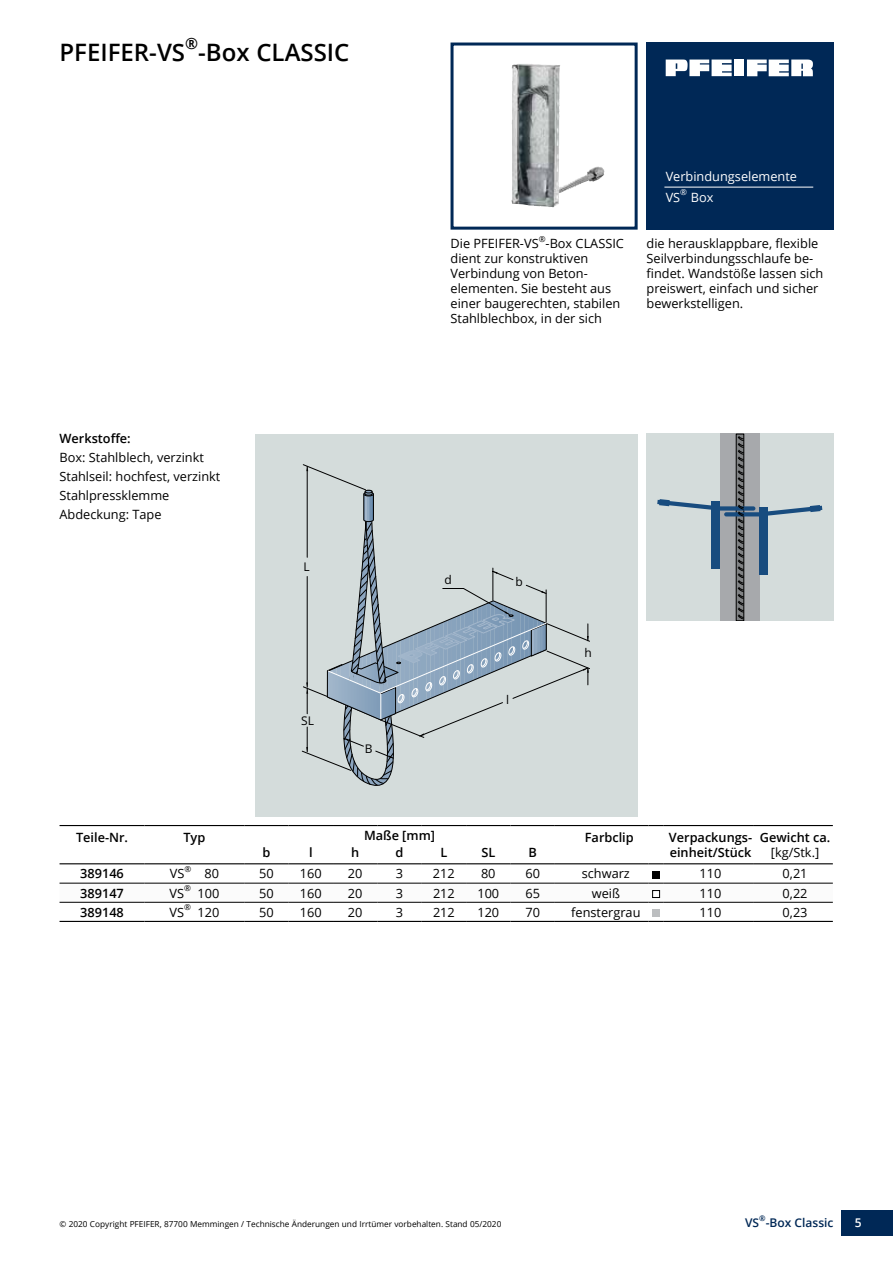
<style>
.page{position:relative;width:893px;height:1263px;background:#fff}
.page>*{position:absolute;margin:0;border:0;box-sizing:border-box;transform-origin:0 0}
.t1{font:600 24px "Open Sans";color:#000}
.t2{font:600 15.6px "Open Sans";color:#000}
.t3{font:12.75px/15px "Open Sans";color:#000}
.t4{font:600 12.75px/15.3px "Open Sans";color:#000}
.t5{font:12.75px/21px "Open Sans";color:#fff}
.t6{font:600 12px "Open Sans";color:#002856}
.t7{font:12px "Open Sans";color:#000}
.t8{font:600 12px "Open Sans";color:#fff}
.t9{font:8.25px "Open Sans";color:#000}
.t10{font:8.25px "Open Sans";color:#fff}
.t11{font:600 7.8px "Open Sans";color:#002856}
</style>
<div class="page">
<img style="left:511px;top:64px;width:94px;height:143px">
<div style="left:450px;top:43px;width:188px;height:187px;border:3px solid #002856"></div>
<div style="left:709px;top:434px;width:73px;height:187px;background:#a7a9ac"></div>
<div style="left:646px;top:434px;width:74px;height:187px;background:#d4dcdb"></div>
<div style="left:760px;top:434px;width:73px;height:187px;background:#d4dcdb"></div>
<div style="left:736px;top:434px;width:8px;height:187px;border:1px solid #000"></div>
<div style="left:717px;top:506px;width:38px;height:5px;background:#184c7f;border-radius:2px"></div>
<svg style="left:657px;top:499px;width:54px;height:11px"></svg>
<div style="left:711px;top:501px;width:9px;height:67px;background:#184c7f"></div>
<svg style="left:724px;top:512px;width:38px;height:4px"></svg>
<svg style="left:768px;top:505px;width:54px;height:11px"></svg>
<div style="left:760px;top:507px;width:8px;height:67px;background:#184c7f"></div>
<svg style="left:738px;top:436px;width:6px;height:183px"></svg>
<div style="left:255px;top:434px;width:383px;height:382px;background:#d4dcdb"></div>
<svg style="left:302px;top:464px;width:69px;height:298px"></svg>
<hr style="left:307px;top:466px;width:1px;height:91px;background:#000">
<hr style="left:307px;top:576px;width:1px;height:111px;background:#000">
<svg style="left:306px;top:682px;width:2px;height:32px"></svg>
<svg style="left:306px;top:727px;width:2px;height:25px"></svg>
<svg style="left:327px;top:490px;width:263px;height:296px"></svg>
<div style="left:842px;top:1210px;width:51px;height:25px;background:#002856"></div>
<div style="left:646px;top:43px;width:188px;height:187px;background:#002856"></div>
<hr style="left:664px;top:187px;width:149px;height:1px;background:#fff">
<svg style="left:666px;top:60px;width:66px;height:16px"></svg>
<div style="left:734px;top:60px;width:10px;height:16px;background:#fff"></div>
<svg style="left:747px;top:60px;width:66px;height:16px"></svg>
<hr style="left:60px;top:825px;width:85px;height:1px;background:#000">
<hr style="left:145px;top:825px;width:99px;height:1px;background:#000">
<hr style="left:244px;top:825px;width:45px;height:1px;background:#000">
<hr style="left:289px;top:825px;width:44px;height:1px;background:#000">
<hr style="left:333px;top:825px;width:44px;height:1px;background:#000">
<hr style="left:377px;top:825px;width:45px;height:1px;background:#000">
<hr style="left:422px;top:825px;width:44px;height:1px;background:#000">
<hr style="left:466px;top:825px;width:44px;height:1px;background:#000">
<hr style="left:510px;top:825px;width:45px;height:1px;background:#000">
<hr style="left:555px;top:825px;width:93px;height:1px;background:#000">
<svg style="left:648px;top:825px;width:16px;height:1px"></svg>
<hr style="left:664px;top:825px;width:89px;height:1px;background:#000">
<hr style="left:753px;top:825px;width:80px;height:1px;background:#000">
<svg style="left:60px;top:863px;width:773px;height:59px"></svg>
<hr style="left:664px;top:863px;width:89px;height:1px;background:#000">
<hr style="left:753px;top:863px;width:80px;height:1px;background:#000">
<div style="left:652px;top:871px;width:8px;height:7px;background:#000"></div>
<div style="left:653px;top:890px;width:7px;height:7px;background:#fff"></div>
<div style="left:652px;top:890px;width:8px;height:7px;border:1px solid #000"></div>
<div style="left:652px;top:909px;width:8px;height:8px;background:#bcbec0"></div>
<p class="t2" style="left:185px;top:33px;width:14px">®</p>
<h1 class="t1" style="left:60px;top:36px;width:127px">PFEIFER-VS</h1>
<h1 class="t1" style="left:198px;top:36px;width:153px">-Box CLASSIC</h1>
<p class="t4" style="left:60px;top:431px;width:73px">Werkstoffe:</p>
<p class="t3" style="left:60px;top:448px;width:162px;line-height:18.9px">Box: Stahlblech, verzinkt<br>Stahlseil: hochfest, verzinkt<br>Stahlpressklemme<br>Abdeckung: Tape</p>
<p class="t7" style="left:303px;top:558px;width:8px">L</p>
<p class="t7" style="left:301px;top:712px;width:14px">SL</p>
<p class="t7" style="left:365px;top:740px;width:9px">B</p>
<p class="t5" style="left:666px;top:165px;width:133px">Verbindungselemente<br>VS</p>
<p class="t10" style="left:680px;top:187px;width:8px">®</p>
<p class="t5" style="left:691px;top:186px;width:24px">Box</p>
<p class="t3" style="left:450px;top:235px;width:90px">Die PFEIFER-VS</p>
<p class="t9" style="left:539px;top:233px;width:8px">®</p>
<p class="t3" style="left:450px;top:235px;width:175px;text-indent:95px">-Box CLASSIC dient zur konstruktiven<br>Verbindung von Beton&shy;elementen. Sie besteht aus einer baugerechten, stabilen<br>Stahlblechbox, in der sich</p>
<p class="t3" style="left:646px;top:235px;width:178px">die herausklappbare, flexible<br>Seilverbindungsschlaufe be&shy;findet. Wandstöße lassen sich preiswert, einfach und sicher bewerkstelligen.</p>
<p class="t7" style="left:444px;top:571px;width:9px">d</p>
<p class="t7" style="left:516px;top:573px;width:9px">b</p>
<p class="t7" style="left:506px;top:692px;width:5px">l</p>
<p class="t7" style="left:584px;top:644px;width:9px">h</p>
<p class="t4" style="left:76px;top:829px;width:54px">Teile-Nr.</p>
<p class="t4" style="left:183px;top:829px;width:23px">Typ</p>
<p class="t4" style="left:364px;top:828px;width:73px">Maße [mm]</p>
<p class="t4" style="left:585px;top:829px;width:50px">Farbclip</p>
<p class="t4" style="left:669px;top:829px;width:85px">Verpackungs&shy;einheit/Stück</p>
<p class="t4" style="left:760px;top:829px;width:72px">Gewicht ca.</p>
<p class="t4" style="left:262px;top:845px;width:9px">b</p>
<p class="t4" style="left:309px;top:845px;width:5px">l</p>
<p class="t4" style="left:351px;top:845px;width:10px">h</p>
<p class="t4" style="left:396px;top:845px;width:9px">d</p>
<p class="t4" style="left:440px;top:845px;width:8px">L</p>
<p class="t4" style="left:481px;top:845px;width:15px">SL</p>
<p class="t4" style="left:528px;top:845px;width:10px">B</p>
<p class="t3" style="left:771px;top:844px;width:50px">[kg/Stk.]</p>
<p class="t9" style="left:184px;top:863px;width:8px">®</p>
<p class="t4" style="left:80px;top:866px;width:45px">389146</p>
<p class="t3" style="left:170px;top:866px;width:16px">VS</p>
<p class="t3" style="left:205px;top:866px;width:16px">80</p>
<p class="t3" style="left:259px;top:866px;width:16px">50</p>
<p class="t3" style="left:300px;top:866px;width:23px">160</p>
<p class="t3" style="left:348px;top:866px;width:16px">20</p>
<p class="t3" style="left:396px;top:866px;width:9px">3</p>
<p class="t3" style="left:433px;top:866px;width:23px">212</p>
<p class="t3" style="left:481px;top:866px;width:16px">80</p>
<p class="t3" style="left:525px;top:866px;width:16px">60</p>
<p class="t3" style="left:582px;top:866px;width:50px">schwarz</p>
<p class="t3" style="left:700px;top:866px;width:23px">110</p>
<p class="t3" style="left:783px;top:866px;width:27px">0,21</p>
<p class="t9" style="left:184px;top:882px;width:8px">®</p>
<p class="t4" style="left:80px;top:885px;width:45px">389147</p>
<p class="t3" style="left:169px;top:885px;width:16px">VS</p>
<p class="t3" style="left:198px;top:885px;width:23px">100</p>
<p class="t3" style="left:259px;top:885px;width:16px">50</p>
<p class="t3" style="left:300px;top:885px;width:23px">160</p>
<p class="t3" style="left:348px;top:885px;width:16px">20</p>
<p class="t3" style="left:396px;top:885px;width:9px">3</p>
<p class="t3" style="left:433px;top:885px;width:23px">212</p>
<p class="t3" style="left:477px;top:885px;width:23px">100</p>
<p class="t3" style="left:525px;top:885px;width:16px">65</p>
<p class="t3" style="left:592px;top:885px;width:30px">weiß</p>
<p class="t3" style="left:700px;top:885px;width:23px">110</p>
<p class="t3" style="left:783px;top:885px;width:27px">0,22</p>
<p class="t9" style="left:184px;top:902px;width:8px">®</p>
<p class="t4" style="left:80px;top:904px;width:45px">389148</p>
<p class="t3" style="left:169px;top:904px;width:16px">VS</p>
<p class="t3" style="left:198px;top:904px;width:23px">120</p>
<p class="t3" style="left:259px;top:904px;width:16px">50</p>
<p class="t3" style="left:300px;top:904px;width:23px">160</p>
<p class="t3" style="left:348px;top:904px;width:16px">20</p>
<p class="t3" style="left:396px;top:904px;width:9px">3</p>
<p class="t3" style="left:433px;top:904px;width:23px">212</p>
<p class="t3" style="left:477px;top:904px;width:23px">120</p>
<p class="t3" style="left:525px;top:904px;width:16px">70</p>
<p class="t3" style="left:571px;top:904px;width:71px">fenstergrau</p>
<p class="t3" style="left:700px;top:904px;width:23px">110</p>
<p class="t3" style="left:783px;top:904px;width:27px">0,23</p>
<p class="t11" style="left:759px;top:1213px;width:8px">®</p>
<p class="t6" style="left:766px;top:1215px;width:69px">-Box Classic</p>
<p class="t9" style="left:60px;top:1218px;width:443px">© 2020 Copyright PFEIFER, 87700 Memmingen / Technische Änderungen und Irrtümer vorbehalten. Stand 05/2020</p>
<p class="t6" style="left:745px;top:1215px;width:16px">VS</p>
<p class="t8" style="left:855px;top:1214px;width:8px">5</p>
</div>
